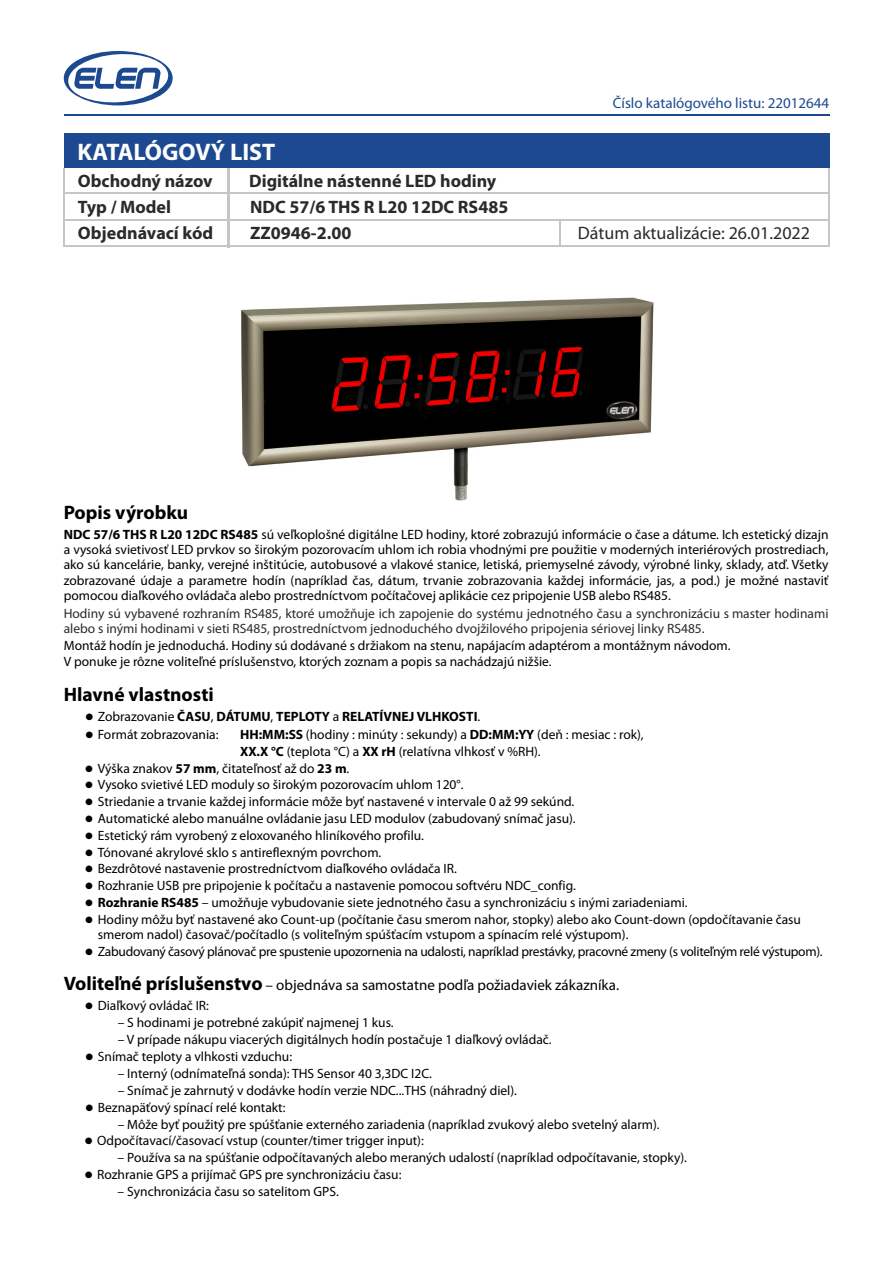
<style>
.page{position:relative;width:893px;height:1263px;background:#fff}
.page>*{position:absolute;margin:0;border:0;box-sizing:border-box;transform-origin:0 0}
.t1{font:700 24px "Myriad Pro";color:#fefefe}
.t2{font:700 19.5px "Myriad Pro";color:#000}
.t3{font:700 18px/26.1px "Myriad Pro";color:#2b2a29}
.t4{font:18px "Myriad Pro";color:#2b2a29}
.t5{font:15px "Myriad Pro";color:#000}
.t6{font:15px "Myriad Pro";color:#1d4991}
.t7{font:13.5px/15.3px "Myriad Pro";color:#000}
.t8{font:13.5px/15.3px "Myriad Pro";color:#2b2a29}
.t9{font:13.5px "Myriad Pro";letter-spacing:-.02em;color:#000}
.t10{font:700 13.5px "Myriad Pro";color:#000}
.s1{font-weight:700}
.s2{font-weight:400}
.s3{font-weight:700;font-size:19.5px}
</style>
<div class="page">
<img style="left:241px;top:297px;width:413px;height:204px">
<div style="left:64px;top:134px;width:765px;height:34px;background:#1d4991"></div>
<hr style="left:64px;top:115px;width:765px;height:1px;background:#1d4991">
<hr style="left:64px;top:219px;width:765px;height:1px;background:#c5c6c6">
<hr style="left:64px;top:193px;width:765px;height:1px;background:#c5c6c6">
<hr style="left:64px;top:245px;width:765px;height:2px;background:#c5c6c6">
<hr style="left:228px;top:168px;width:2px;height:79px;background:#c5c6c6">
<svg style="left:559px;top:220px;width:1px;height:25px"></svg>
<hr style="left:828px;top:168px;width:1px;height:79px;background:#c5c6c6">
<hr style="left:64px;top:168px;width:1px;height:79px;background:#c5c6c6">
<svg style="left:64px;top:51px;width:109px;height:54px"></svg>
<h1 class="t1" style="left:78px;top:142px;width:199px">KATALÓGOVÝ LIST</h1>
<h3 class="t3" style="left:78px;top:169px;width:137px">Obchodný názov<br>Typ / Model<br>Objednávací kód</h3>
<h3 class="t3" style="left:249px;top:169px;width:261px">Digitálne nástenné LED hodiny<br>NDC 57/6 THS R L20 12DC RS485<br>ZZ0946-2.00</h3>
<p class="t6" style="left:613px;top:97px;width:218px">Číslo katalógového listu: 22012644</p>
<h3 class="t4" style="left:578px;top:226px;width:234px">Dátum aktualizácie: 26.01.2022</h3>
<h2 class="t2" style="left:64px;top:505px;width:126px">Popis výrobku</h2>
<p class="t7" style="left:64px;top:528px;width:766px;text-align:justify"><span class="s1">NDC 57/6 THS R L20 12DC RS485</span> sú veľkoplošné digitálne LED hodiny, ktoré zobrazujú informácie o čase a dátume. Ich estetický dizajn a vysoká svietivosť LED prvkov so širokým pozorovacím uhlom ich robia vhodnými pre použitie v moderných interiérových prostrediach, ako sú kancelárie, banky, verejné inštitúcie, autobusové a vlakové stanice, letiská, priemyselné závody, výrobné linky, sklady, atď. Všetky zobrazované údaje a parametre hodín (napríklad čas, dátum, trvanie zobrazovania každej informácie, jas, a pod.) je možné nastaviť pomocou diaľkového ovládača alebo prostredníctvom počítačovej aplikácie cez pripojenie USB alebo RS485.</p>
<p class="t8" style="left:64px;top:606px;width:766px">Hodiny sú vybavené rozhraním RS485, ktoré umožňuje ich zapojenie do systému jednotného času a synchronizáciu s master hodinami alebo s inými hodinami v sieti RS485, prostredníctvom jednoduchého dvojžilového pripojenia sériovej linky RS485.</p>
<p class="t7" style="left:64px;top:638px;width:668px;line-height:16.8px">Montáž hodín je jednoduchá. Hodiny sú dodávané s držiakom na stenu, napájacím adaptérom a montážnym návodom.<br>V ponuke je rôzne voliteľné príslušenstvo, ktorých zoznam a popis sa nachádzajú nižšie.</p>
<h2 class="t2" style="left:64px;top:686px;width:152px">Hlavné vlastnosti</h2>
<p class="t10" style="left:85px;top:711px;width:397px">● <span class="s2">Zobrazovanie</span> ČASU<span class="s2">,</span> DÁTUMU<span class="s2">,</span> TEPLOTY <span class="s2">a</span> RELATÍVNEJ VLHKOSTI<span class="s2">.</span></p>
<p class="t7" style="left:85px;top:727px;width:135px">● Formát zobrazovania:</p>
<p class="t7" style="left:240px;top:727px;width:405px;line-height:17.1px"><span class="s1">HH:MM:SS</span> (hodiny : minúty : sekundy) a <span class="s1">DD:MM:YY</span> (deň : mesiac : rok),<br><span class="s1">XX.X °C</span> (teplota °C) a <span class="s1">XX rH</span> (relatívna vlhkosť v %RH).</p>
<p class="t7" style="left:85px;top:761px;width:266px">● Výška znakov <span class="s1">57 mm</span>, čitateľnosť až do <span class="s1">23 m</span>.</p>
<p class="t7" style="left:85px;top:778px;width:380px">● Vysoko svietivé LED moduly so širokým pozorovacím uhlom 120°.</p>
<p class="t7" style="left:85px;top:795px;width:491px">● Striedanie a trvanie každej informácie môže byť nastavené v intervale 0 až 99 sekúnd.</p>
<p class="t7" style="left:85px;top:812px;width:492px">● Automatické alebo manuálne ovládanie jasu LED modulov (zabudovaný snímač jasu).</p>
<p class="t7" style="left:85px;top:829px;width:340px">● Estetický rám vyrobený z eloxovaného hliníkového profilu.</p>
<p class="t7" style="left:85px;top:845px;width:298px">● Tónované akrylové sklo s antireflexným povrchom.</p>
<p class="t7" style="left:85px;top:862px;width:373px">● Bezdrôtové nastavenie prostredníctvom diaľkového ovládača IR.</p>
<p class="t7" style="left:85px;top:879px;width:492px">● Rozhranie USB pre pripojenie k počítaču a nastavenie pomocou softvéru NDC_config.</p>
<p class="t7" style="left:85px;top:896px;width:604px">● <span class="s1">Rozhranie RS485</span> – umožňuje vybudovanie siete jednotného času a synchronizáciu s inými zariadeniami.</p>
<p class="t7" style="left:98px;top:913px;width:705px;text-indent:-13px">● Hodiny môžu byť nastavené ako Count-up (počítanie času smerom nahor, stopky) alebo ako Count-down (opdočítavanie času smerom nadol) časovač/počítadlo (s voliteľným spúšťacím vstupom a spínacím relé výstupom).</p>
<p class="t9" style="left:85px;top:946px;width:739px">● Zabudovaný časový plánovač pre spustenie upozornenia na udalosti, napríklad prestávky, pracovné zmeny (s voliteľným relé výstupom).</p>
<p class="t5" style="left:64px;top:979px;width:557px"><span class="s3">Voliteľné príslušenstvo</span> – objednáva sa samostatne podľa požiadaviek zákazníka.</p>
<p class="t7" style="left:85px;top:998px;width:126px">● Diaľkový ovládač IR:</p>
<p class="t7" style="left:118px;top:1016px;width:278px">– S hodinami je potrebné zakúpiť najmenej 1 kus.</p>
<p class="t7" style="left:118px;top:1033px;width:435px">– V prípade nákupu viacerých digitálnych hodín postačuje 1 diaľkový ovládač.</p>
<p class="t7" style="left:85px;top:1050px;width:209px">● Snímač teploty a vlhkosti vzduchu:</p>
<p class="t7" style="left:118px;top:1067px;width:316px">– Interný (odnímateľná sonda): THS Sensor 40 3,3DC I2C.</p>
<p class="t7" style="left:118px;top:1084px;width:401px">– Snímač je zahrnutý v dodávke hodín verzie NDC...THS (náhradný diel).</p>
<p class="t7" style="left:85px;top:1101px;width:202px">● Beznapäťový spínací relé kontakt:</p>
<p class="t7" style="left:118px;top:1117px;width:543px">– Môže byť použitý pre spúšťanie externého zariadenia (napríklad zvukový alebo svetelný alarm).</p>
<p class="t7" style="left:84px;top:1134px;width:341px">● Odpočítavací/časovací vstup (counter/timer trigger input):</p>
<p class="t7" style="left:118px;top:1151px;width:571px">– Používa sa na spúšťanie odpočítavaných alebo meraných udalostí (napríklad odpočítavanie, stopky).</p>
<p class="t7" style="left:84px;top:1168px;width:319px">● Rozhranie GPS a prijímač GPS pre synchronizáciu času:</p>
<p class="t7" style="left:118px;top:1185px;width:223px">– Synchronizácia času so satelitom GPS.</p>
</div>
